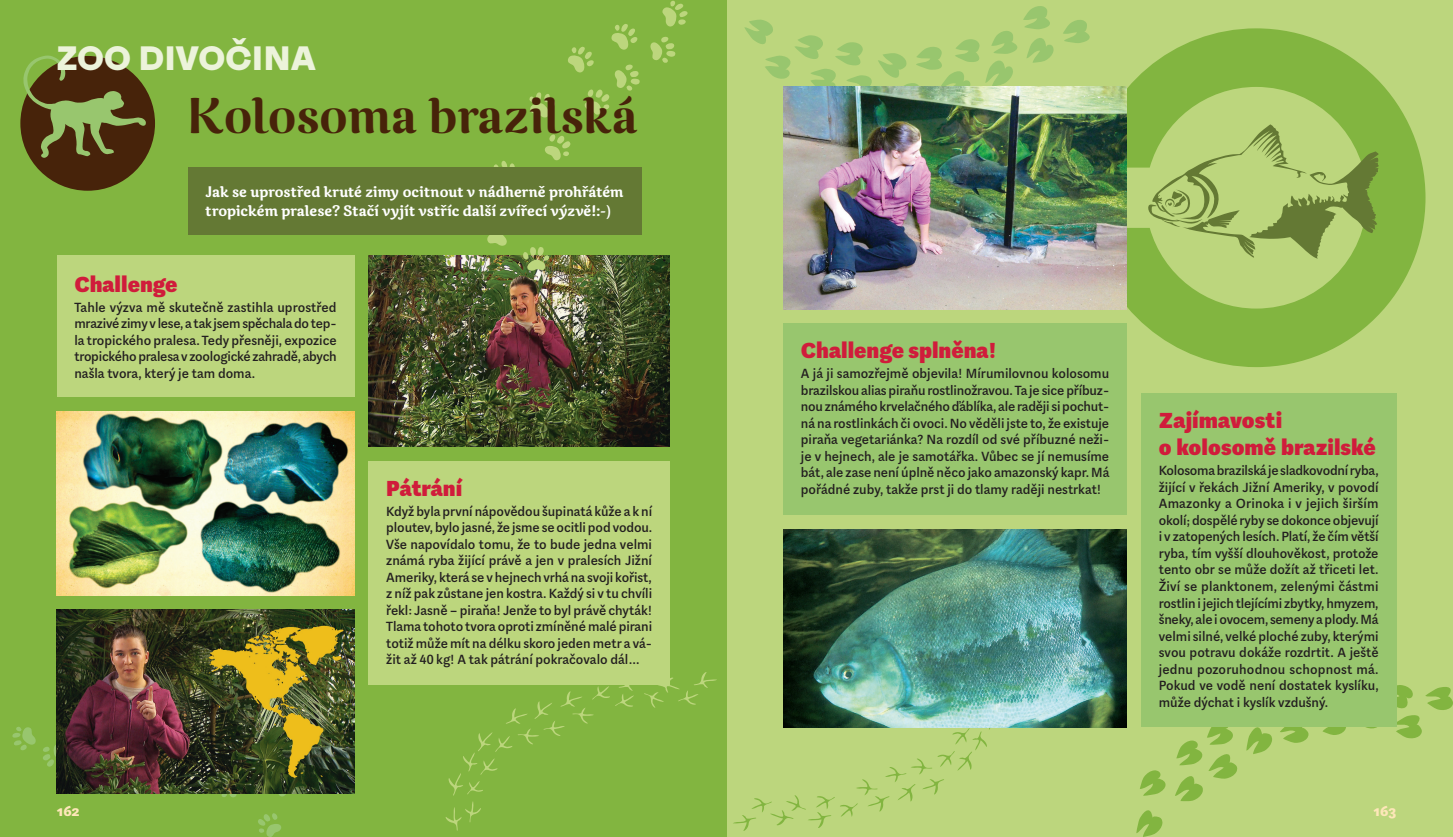
<style>
.page{position:relative;width:1453px;height:837px;background:#fff}
.page>*{position:absolute;margin:0;border:0;box-sizing:border-box;transform-origin:0 0}
.podnadpis{font:500 45px "Caturrita Display";color:#47230a}
.nadpis{font:800 33.75px "Faktum";color:#ecf3db}
.text{font:900 22.5px "Aspen";color:#d01c3b}
.nadpisek{font:900 22.5px/27px "Aspen";letter-spacing:.005em;color:#d01c3b}
.t1{font:800 15px "Aspen";color:#fee7b9}
.text-2{font:500 13.75px/16.5px "Aspen";color:#231f20;text-align:justify}
.text-3{font:500 13.75px/18.8px "Caturrita";color:#fff}
</style>
<div class="page">
<div style="left:726px;top:0;width:727px;height:836px;background:#bcd67d"></div>
<div style="left:0;top:0;width:726px;height:836px;background:#82b540"></div>
<svg style="left:1136px;top:726px;width:101px;height:110px"></svg>
<svg style="left:1245px;top:679px;width:208px;height:74px"></svg>
<svg style="left:1090px;top:28px;width:335px;height:339px;fill:#82b540"></svg>
<div style="left:783px;top:323px;width:344px;height:192px;background:#98c66e"></div>
<div style="left:20px;top:56px;width:135px;height:135px;background:#47230a;border-radius:50%"></div>
<svg style="left:12px;top:699px;width:45px;height:67px"></svg>
<svg style="left:217px;top:793px;width:24px;height:5px"></svg>
<svg style="left:267px;top:793px;width:26px;height:3px"></svg>
<svg style="left:258px;top:813px;width:23px;height:23px"></svg>
<div style="left:57px;top:255px;width:297px;height:142px;background:#bcd67d"></div>
<svg style="left:1063px;top:20px;width:31px;height:23px"></svg>
<svg style="left:744px;top:6px;width:310px;height:80px"></svg>
<div style="left:1141px;top:393px;width:255px;height:333px;background:#98c66e"></div>
<img style="left:369px;top:255px;width:301px;height:191px">
<svg style="left:733px;top:727px;width:271px;height:103px"></svg>
<img style="left:783px;top:529px;width:344px;height:198px">
<svg style="left:662px;top:1px;width:26px;height:26px"></svg>
<svg style="left:650px;top:37px;width:26px;height:26px"></svg>
<svg style="left:611px;top:24px;width:27px;height:26px"></svg>
<svg style="left:615px;top:64px;width:25px;height:27px"></svg>
<svg style="left:568px;top:47px;width:26px;height:26px"></svg>
<svg style="left:585px;top:89px;width:24px;height:26px"></svg>
<svg style="left:493px;top:161px;width:22px;height:6px"></svg>
<svg style="left:487px;top:235px;width:20px;height:11px"></svg>
<svg style="left:523px;top:247px;width:26px;height:24px"></svg>
<svg style="left:529px;top:92px;width:26px;height:26px"></svg>
<svg style="left:545px;top:134px;width:25px;height:26px"></svg>
<div style="left:369px;top:461px;width:301px;height:223px;background:#bcd67d"></div>
<img style="left:783px;top:86px;width:344px;height:223px">
<div style="left:188px;top:167px;width:453px;height:68px;background:#647934"></div>
<svg style="left:445px;top:672px;width:272px;height:158px"></svg>
<img style="left:57px;top:411px;width:297px;height:184px">
<img style="left:57px;top:609px;width:297px;height:184px">
<svg style="left:23px;top:56px;width:123px;height:102px"></svg>
<svg style="left:1148px;top:124px;width:231px;height:135px"></svg>
<p class="nadpis" style="left:57px;top:36px;width:261px">ZOO DIVOČINA</p>
<p class="podnadpis" style="left:188px;top:77px;width:451px">Kolosoma brazilská</p>
<p class="text-3" style="left:206px;top:182px;width:420px">Jak se uprostřed kruté zimy ocitnout v nádherně prohřátém tropickém pralese? Stačí vyjít vstříc další zvířecí výzvě!:-)</p>
<p class="text" style="left:74px;top:268px;width:105px">Challenge</p>
<p class="text-2" style="left:74px;top:298px;width:264px">Tahle výzva mě skutečně zastihla uprostřed mrazivé zimy v lese, a tak jsem spěchala do tep&shy;la tropického pralesa. Tedy přesněji, expozice tropického pralesa v zoologické zahradě, abych našla tvora, který je tam doma.</p>
<p class="text" style="left:386px;top:472px;width:78px">Pátrání</p>
<p class="text-2" style="left:386px;top:502px;width:267px">Když byla první nápovědou šupinatá kůže a k ní ploutev, bylo jasné, že jsme se ocitli pod vodou.<br>Vše napovídalo tomu, že to bude jedna velmi známá ryba žijící právě a jen v pralesích Jižní Ameriky, která se v hejnech vrhá na svoji kořist, z níž pak zůstane jen kostra. Každý si v tu chvíli řekl: Jasně – piraňa! Jenže to byl právě chyták!<br>Tlama tohoto tvora oproti zmíněné malé pirani totiž může mít na délku skoro jeden metr a vá&shy;žit až 40 kg! A tak pátrání pokračovalo dál…</p>
<p class="text" style="left:801px;top:335px;width:197px">Challenge splněna!</p>
<p class="text-2" style="left:801px;top:365px;width:310px">A já ji samozřejmě objevila! Mírumilovnou kolosomu brazilskou alias piraňu rostlinožravou. Ta je sice příbuz&shy;nou známého krvelačného ďáblíka, ale raději si pochut&shy;ná na rostlinkách či ovoci. No věděli jste to, že existuje piraňa vegetariánka? Na rozdíl od své příbuzné neži&shy;je v hejnech, ale je samotářka. Vůbec se jí nemusíme bát, ale zase není úplně něco jako amazonský kapr. Má pořádné zuby, takže prst ji do tlamy raději nestrkat!</p>
<p class="nadpisek" style="left:1159px;top:407px;width:218px">Zajímavosti<br>o kolosomě brazilské</p>
<p class="text-2" style="left:1159px;top:462px;width:221px">Kolosoma brazilská je sladkovodní ryba, žijící v řekách Jižní Ameriky, v povodí Amazonky a Orinoka i v jejich širším okolí; dospělé ryby se dokonce objevují i v zatopených lesích. Platí, že čím větší ryba, tím vyšší dlouhověkost, protože tento obr se může dožít až třiceti let.<br>Živí se planktonem, zelenými částmi rostlin i jejich tlejícími zbytky, hmyzem, šneky, ale i ovocem, semeny a plody. Má velmi silné, velké ploché zuby, kterými svou potravu dokáže rozdrtit. A ještě jednu pozoruhodnou schopnost má.<br>Pokud ve vodě není dostatek kyslíku, může dýchat i kyslík vzdušný.</p>
<p class="t1" style="left:57px;top:800px;width:24px">162</p>
<p class="t1" style="left:1373px;top:800px;width:24px">163</p>
</div>
